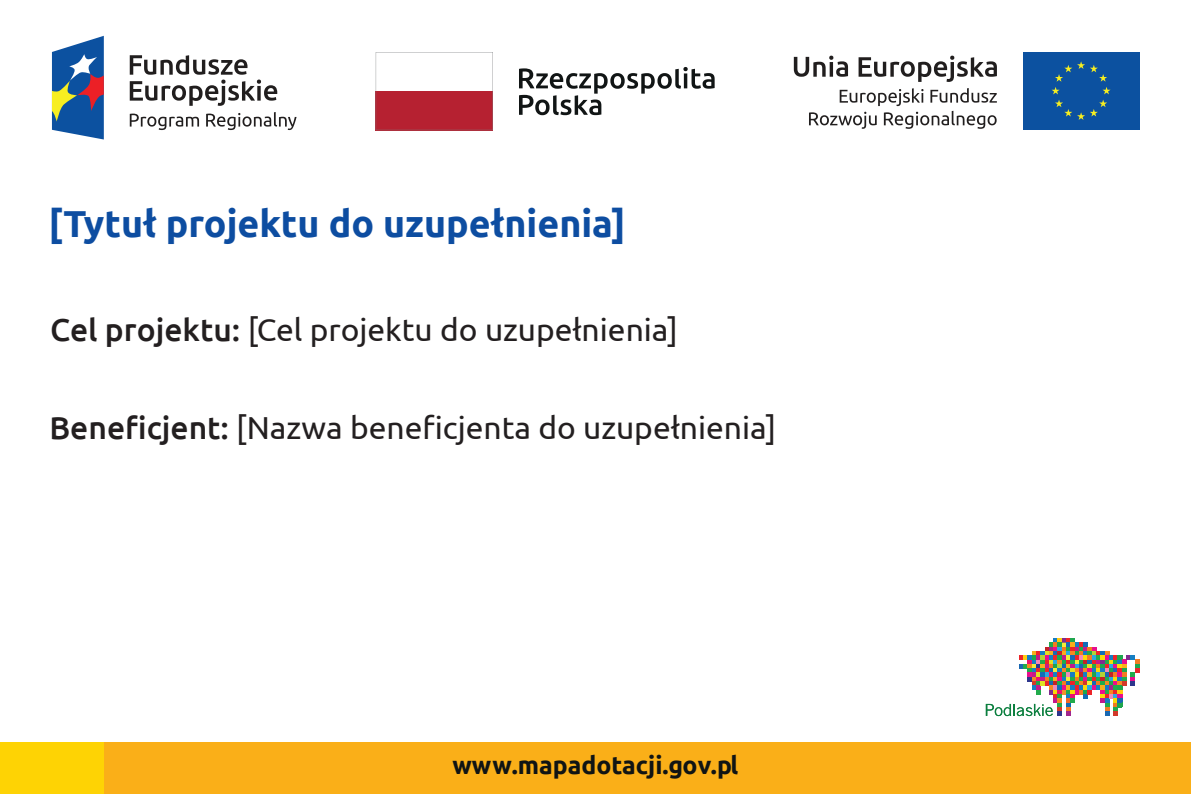
<style>
.page{position:relative;width:1191px;height:794px;background:#fff}
.page>*{position:absolute;margin:0;border:0;box-sizing:border-box;transform-origin:0 0}
.t1{font:700 37.52px "Ubuntu";color:#0d4da1}
.t2{font:31.74px "Ubuntu";color:#231f20}
.t3{font:700 24.78px "Ubuntu";color:#101414}
.s1{font-weight:500}
</style>
<div class="page">
<div style="left:0;top:742px;width:1191px;height:52px;background:#faaf18"></div>
<div style="left:0;top:742px;width:103px;height:52px;background:#fed304"></div>
<svg style="left:985px;top:638px;width:154px;height:78px"></svg>
<svg style="left:52px;top:36px;width:52px;height:103px;background:#55759d"></svg>
<svg style="left:130px;top:55px;width:147px;height:51px"></svg>
<svg style="left:130px;top:114px;width:69px;height:16px"></svg>
<svg style="left:206px;top:112px;width:90px;height:18px"></svg>
<div style="left:1022px;top:52px;width:117px;height:78px;background:#0c51a0"></div>
<svg style="left:1055px;top:100px;width:52px;height:20px"></svg>
<svg style="left:1051px;top:61px;width:59px;height:33px"></svg>
<svg style="left:809px;top:88px;width:188px;height:41px"></svg>
<svg style="left:794px;top:56px;width:54px;height:21px"></svg>
<svg style="left:858px;top:56px;width:139px;height:26px"></svg>
<svg style="left:376px;top:52px;width:117px;height:78px"></svg>
<svg style="left:519px;top:67px;width:195px;height:48px"></svg>
<p class="t1" style="left:48px;top:200px;width:578px">[Tytuł projektu do uzupełnienia]</p>
<p class="t2" style="left:50px;top:310px;width:629px"><span class="s1">Cel projektu:</span> [Cel projektu do uzupełnienia]</p>
<p class="t2" style="left:49px;top:408px;width:728px"><span class="s1">Beneficjent:</span> [Nazwa beneficjenta do uzupełnienia]</p>
<p class="t3" style="left:452px;top:750px;width:287px">www.mapadotacji.gov.pl</p>
</div>
